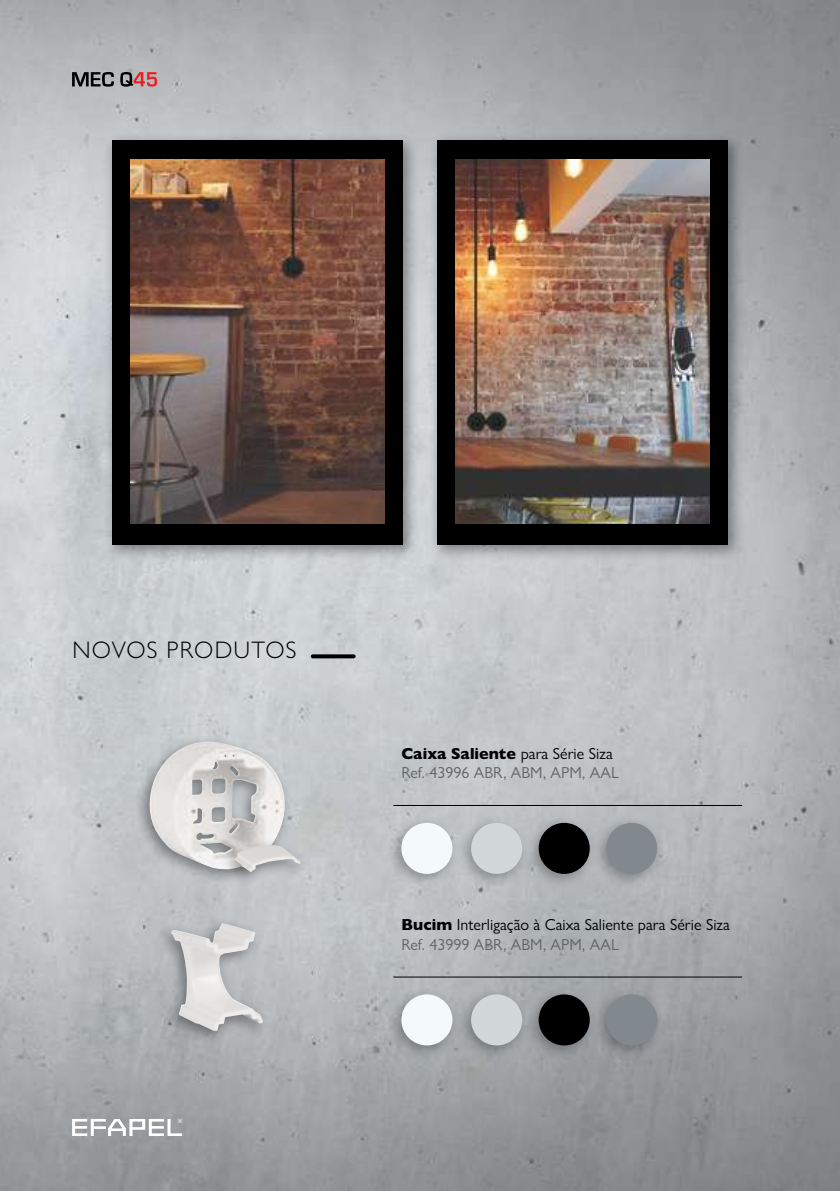
<style>
.page{position:relative;width:840px;height:1191px;background:#fff}
.page>*{position:absolute;margin:0;border:0;box-sizing:border-box;transform-origin:0 0}
.t1{font:300 24px "Gill Sans Nova";letter-spacing:.05em;color:#000}
.t2{font:16px/19.2px "Gill Sans Nova";color:#000}
.t3{font:16px/19.2px "Gill Sans Nova";color:#636466}
.s1{font-weight:800;color:#000}
.s2{color:#000}
.s3{font-weight:800}
.s4{color:#636466}
</style>
<div class="page">
<img style="left:0;top:0;width:839px;height:1191px">
<hr style="left:393px;top:805px;width:348px;height:1px;background:#000">
<hr style="left:393px;top:976px;width:348px;height:1px;background:#000">
<div style="left:134px;top:733px;width:159px;height:152px;background:#000;opacity:.4"></div>
<img style="left:150px;top:741px;width:134px;height:129px">
<div style="left:385px;top:815px;width:279px;height:74px;background:#000;opacity:.3"></div>
<div style="left:401px;top:823px;width:51px;height:51px;background:#f4fafb;border-radius:50%"></div>
<div style="left:606px;top:823px;width:51px;height:51px;background:#81888e;border-radius:50%"></div>
<div style="left:471px;top:823px;width:51px;height:51px;background:#d2d7da;border-radius:50%"></div>
<div style="left:538px;top:823px;width:51px;height:51px;background:#000;border-radius:50%"></div>
<div style="left:156px;top:916px;width:114px;height:130px;background:#000;opacity:.4"></div>
<img style="left:171px;top:923px;width:92px;height:107px">
<div style="left:385px;top:986px;width:279px;height:75px;background:#000;opacity:.3"></div>
<div style="left:401px;top:994px;width:51px;height:51px;background:#f4fafb;border-radius:50%"></div>
<div style="left:606px;top:994px;width:51px;height:51px;background:#81888e;border-radius:50%"></div>
<div style="left:471px;top:994px;width:51px;height:51px;background:#d2d7da;border-radius:50%"></div>
<div style="left:538px;top:994px;width:51px;height:51px;background:#000;border-radius:50%"></div>
<svg style="left:72px;top:72px;width:85px;height:15px"></svg>
<div style="left:219px;top:837px;width:88px;height:49px;background:#000;opacity:.4"></div>
<img style="left:234px;top:845px;width:66px;height:27px">
<div style="left:104px;top:132px;width:315px;height:429px;background:#000;opacity:.4"></div>
<div style="left:112px;top:140px;width:290px;height:404px;background:#000"></div>
<div style="left:429px;top:132px;width:314px;height:429px;background:#000;opacity:.4"></div>
<div style="left:437px;top:140px;width:290px;height:404px;background:#000"></div>
<img style="left:455px;top:160px;width:254px;height:363px">
<img style="left:130px;top:160px;width:254px;height:363px">
<svg style="left:312px;top:654px;width:41px;height:4px"></svg>
<svg style="left:72px;top:1119px;width:110px;height:17px"></svg>
<h1 class="t1" style="left:72px;top:635px;width:225px">NOVOS PRODUTOS</h1>
<p class="t3" style="left:401px;top:743px;width:219px"><span class="s1">Caixa Saliente</span> <span class="s2">para Série Siza<br></span>Ref. 43996 ABR, ABM, APM, AAL</p>
<p class="t2" style="left:401px;top:915px;width:330px"><span class="s3">Bucim</span> Interligação à Caixa Saliente para Série Siza<br><span class="s4">Ref. 43999 ABR, ABM, APM, AAL</span></p>
</div>
